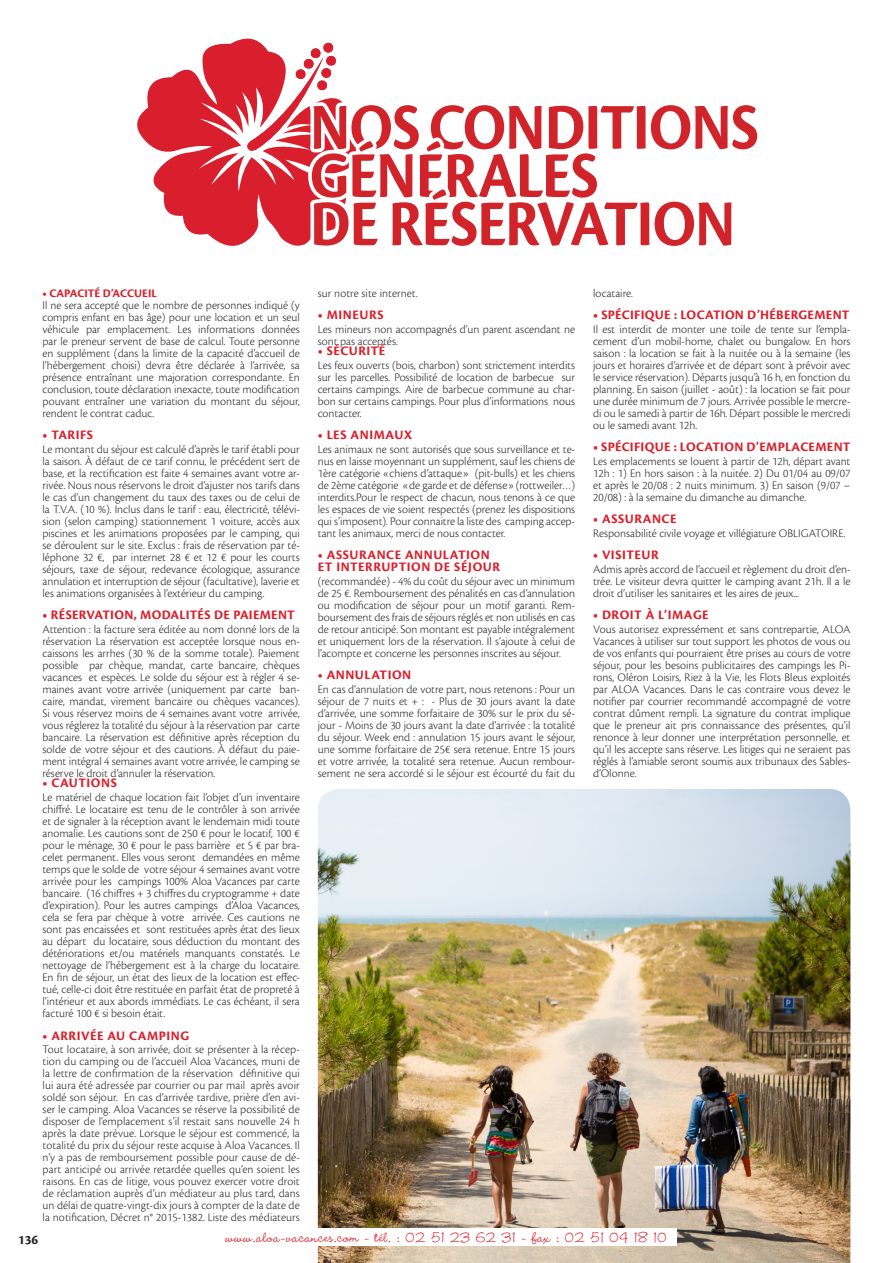
<style>
.page{position:relative;width:893px;height:1263px;background:#fff}
.page>*{position:absolute;margin:0;border:0;box-sizing:border-box;transform-origin:0 0}
.t1{font:700 67.5px "Cronos Pro";letter-spacing:-.015em;color:#d1232a;scale:.9 1}
.t2{font:500 18px "Wendy LP Std";letter-spacing:.035em;color:#db1e2a}
.t3{font:700 13.5px "Cronos Pro";letter-spacing:.035em;color:#db1e2a}
.t4{font:700 13.5px "Cronos Pro";letter-spacing:.015em;color:#db1e2a}
.t5{font:700 13.5px "Cronos Pro";color:#231f20}
.t6{font:300 12px/12px "Cronos Pro";color:#231f20;text-align:justify}
.t7{font:700 12px "Cronos Pro";letter-spacing:-.005em;color:#db1e2a}
</style>
<div class="page">
<img style="left:318px;top:789px;width:532px;height:474px">
<div style="left:216px;top:1228px;width:461px;height:17px;background:#fff"></div>
<svg style="left:137px;top:38px;width:193px;height:208px;fill:#d91e2d"></svg>
<svg style="left:247px;top:43px;width:115px;height:203px"></svg>
<p class="t1" style="left:310px;top:89px;width:500px">NOS CONDITIONS</p>
<p class="t1" style="left:310px;top:137px;width:322px">GÉNÉRALES</p>
<p class="t1" style="left:310px;top:185px;width:474px">DE RÉSERVATION</p>
<p class="t7" style="left:43px;top:286px;width:116px">• CAPACITÉ D’ACCUEIL</p>
<p class="t6" style="left:43px;top:299px;width:259px">Il ne sera accepté que le nombre de personnes indiqué (y compris enfant en bas âge) pour une location et un seul véhicule par emplacement. Les informations données par le preneur servent de base de calcul. Toute personne en supplément (dans la limite de la capacité d’accueil de l’hébergement choisi) devra être déclarée à l’arrivée, sa présence entraînant une majoration correspondante. En conclusion, toute déclaration inexacte, toute modification pouvant entraîner une variation du montant du séjour, rendent le contrat caduc.</p>
<p class="t3" style="left:43px;top:427px;width:52px">• TARIFS</p>
<p class="t6" style="left:43px;top:443px;width:259px">Le montant du séjour est calculé d’après le tarif établi pour la saison. À défaut de ce tarif connu, le précédent sert de base, et la rectification est faite 4 semaines avant votre ar&shy;rivée. Nous nous réservons le droit d’ajuster nos tarifs dans le cas d’un changement du taux des taxes ou de celui de la T.V.A. (10 %). Inclus dans le tarif : eau, électricité, télévi&shy;sion (selon camping) stationnement 1 voiture, accès aux piscines et les animations proposées par le camping, qui se déroulent sur le site. Exclus : frais de réservation par té&shy;léphone 32 €, par internet 28 € et 12 € pour les courts séjours, taxe de séjour, redevance écologique, assurance annulation et interruption de séjour (facultative), laverie et les animations organisées à l’extérieur du camping.</p>
<p class="t4" style="left:43px;top:607px;width:254px">• RÉSERVATION, MODALITÉS DE PAIEMENT</p>
<p class="t6" style="left:43px;top:623px;width:259px">Attention : la facture sera éditée au nom donné lors de la réservation La réservation est acceptée lorsque nous en&shy;caissons les arrhes (30 % de la somme totale). Paiement possible par chèque, mandat, carte bancaire, chèques vacances et espèces. Le solde du séjour est à régler 4 se&shy;maines avant votre arrivée (uniquement par carte ban&shy;caire, mandat, virement bancaire ou chèques vacances).<br>Si vous réservez moins de 4 semaines avant votre arrivée, vous réglerez la totalité du séjour à la réservation par carte bancaire. La réservation est définitive après réception du solde de votre séjour et des cautions. À défaut du paie&shy;ment intégral 4 semaines avant votre arrivée, le camping se réserve le droit d’annuler la réservation.</p>
<p class="t3" style="left:43px;top:775px;width:76px">• CAUTIONS</p>
<p class="t6" style="left:43px;top:791px;width:259px">Le matériel de chaque location fait l’objet d’un inventaire chiffré. Le locataire est tenu de le contrôler à son arrivée et de signaler à la réception avant le lendemain midi toute anomalie. Les cautions sont de 250 € pour le locatif, 100 € pour le ménage, 30 € pour le pass barrière et 5 € par bra&shy;celet permanent. Elles vous seront demandées en même temps que le solde de votre séjour 4 semaines avant votre arrivée pour les campings 100% Aloa Vacances par carte bancaire. (16 chiffres + 3 chiffres du cryptogramme + date d’expiration). Pour les autres campings d’Aloa Vacances, cela se fera par chèque à votre arrivée. Ces cautions ne sont pas encaissées et sont restituées après état des lieux au départ du locataire, sous déduction du montant des détériorations et/ou matériels manquants constatés. Le nettoyage de l’hébergement est à la charge du locataire.<br>En fin de séjour, un état des lieux de la location est effec&shy;tué, celle-ci doit être restituée en parfait état de propreté à l’intérieur et aux abords immédiats. Le cas échéant, il sera facturé 100 € si besoin était.</p>
<p class="t3" style="left:43px;top:1027px;width:148px">• ARRIVÉE AU CAMPING</p>
<p class="t6" style="left:43px;top:1043px;width:259px">Tout locataire, à son arrivée, doit se présenter à la récep&shy;tion du camping ou de l’accueil Aloa Vacances, muni de la lettre de confirmation de la réservation définitive qui lui aura été adressée par courrier ou par mail après avoir soldé son séjour. En cas d’arrivée tardive, prière d’en avi&shy;ser le camping. Aloa Vacances se réserve la possibilité de disposer de l’emplacement s’il restait sans nouvelle 24 h après la date prévue. Lorsque le séjour est commencé, la totalité du prix du séjour reste acquise à Aloa Vacances. Il n’y a pas de remboursement possible pour cause de dé&shy;part anticipé ou arrivée retardée quelles qu’en soient les raisons. En cas de litige, vous pouvez exercer votre droit de réclamation auprès d’un médiateur au plus tard, dans un délai de quatre-vingt-dix jours à compter de la date de la notification, Décret n° 2015-1382. Liste des médiateurs</p>
<p class="t6" style="left:318px;top:287px;width:101px">sur notre site internet.</p>
<p class="t3" style="left:318px;top:307px;width:67px">• MINEURS</p>
<p class="t6" style="left:318px;top:323px;width:259px">Les mineurs non accompagnés d’un parent ascendant ne sont pas acceptés.</p>
<p class="t3" style="left:318px;top:343px;width:69px">• SÉCURITÉ</p>
<p class="t6" style="left:318px;top:359px;width:259px">Les feux ouverts (bois, charbon) sont strictement interdits sur les parcelles. Possibilité de location de barbecue sur certains campings. Aire de barbecue commune au char&shy;bon sur certains campings. Pour plus d’informations nous contacter.</p>
<p class="t3" style="left:318px;top:427px;width:96px">• LES ANIMAUX</p>
<p class="t6" style="left:318px;top:443px;width:259px">Les animaux ne sont autorisés que sous surveillance et te&shy;nus en laisse moyennant un supplément, sauf les chiens de 1ère catégorie «chiens d’attaque» (pit-bulls) et les chiens de 2ème catégorie «de garde et de défense» (rottweiler…) interdits.Pour le respect de chacun, nous tenons à ce que les espaces de vie soient respectés (prenez les dispositions qui s’imposent). Pour connaitre la liste des camping accep&shy;tant les animaux, merci de nous contacter.</p>
<p class="t3" style="left:318px;top:547px;width:173px">• ASSURANCE ANNULATION</p>
<p class="t3" style="left:318px;top:559px;width:184px">ET INTERRUPTION DE SÉJOUR</p>
<p class="t6" style="left:318px;top:575px;width:259px">(recommandée) - 4% du coût du séjour avec un minimum de 25 €. Remboursement des pénalités en cas d’annulation ou modification de séjour pour un motif garanti. Rem&shy;boursement des frais de séjours réglés et non utilisés en cas de retour anticipé. Son montant est payable intégralement et uniquement lors de la réservation. Il s’ajoute à celui de l’acompte et concerne les personnes inscrites au séjour.</p>
<p class="t3" style="left:318px;top:667px;width:95px">• ANNULATION</p>
<p class="t6" style="left:318px;top:683px;width:259px">En cas d’annulation de votre part, nous retenons : Pour un séjour de 7 nuits et + : - Plus de 30 jours avant la date d’arrivée, une somme forfaitaire de 30% sur le prix du sé&shy;jour - Moins de 30 jours avant la date d’arrivée : la totalité du séjour. Week end : annulation 15 jours avant le séjour, une somme forfaitaire de 25€ sera retenue. Entre 15 jours et votre arrivée, la totalité sera retenue. Aucun rembour&shy;sement ne sera accordé si le séjour est écourté du fait du</p>
<p class="t6" style="left:593px;top:287px;width:41px">locataire.</p>
<p class="t3" style="left:593px;top:307px;width:258px">• SPÉCIFIQUE : LOCATION D’HÉBERGEMENT</p>
<p class="t6" style="left:593px;top:323px;width:259px">Il est interdit de monter une toile de tente sur l’empla&shy;cement d’un mobil-home, chalet ou bungalow. En hors saison : la location se fait à la nuitée ou à la semaine (les jours et horaires d’arrivée et de départ sont à prévoir avec le service réservation). Départs jusqu’à 16 h, en fonction du planning. En saison (juillet - août) : la location se fait pour une durée minimum de 7 jours. Arrivée possible le mercre&shy;di ou le samedi à partir de 16h. Départ possible le mercredi ou le samedi avant 12h.</p>
<p class="t3" style="left:593px;top:439px;width:259px">• SPÉCIFIQUE : LOCATION D’EMPLACEMENT</p>
<p class="t6" style="left:593px;top:455px;width:259px">Les emplacements se louent à partir de 12h, départ avant 12h : 1) En hors saison : à la nuitée. 2) Du 01/04 au 09/07 et après le 20/08 : 2 nuits minimum. 3) En saison (9/07 – 20/08) : à la semaine du dimanche au dimanche.</p>
<p class="t3" style="left:593px;top:511px;width:85px">• ASSURANCE</p>
<p class="t6" style="left:593px;top:527px;width:254px">Responsabilité civile voyage et villégiature OBLIGATOIRE.</p>
<p class="t3" style="left:593px;top:547px;width:67px">• VISITEUR</p>
<p class="t6" style="left:593px;top:563px;width:259px">Admis après accord de l’accueil et règlement du droit d’en&shy;trée. Le visiteur devra quitter le camping avant 21h. Il a le droit d’utiliser les sanitaires et les aires de jeux...</p>
<p class="t3" style="left:593px;top:607px;width:117px">• DROIT À L’IMAGE</p>
<p class="t6" style="left:593px;top:623px;width:259px">Vous autorisez expressément et sans contrepartie, ALOA Vacances à utiliser sur tout support les photos de vous ou de vos enfants qui pourraient être prises au cours de votre séjour, pour les besoins publicitaires des campings les Pi&shy;rons, Oléron Loisirs, Riez à la Vie, les Flots Bleus exploités par ALOA Vacances. Dans le cas contraire vous devez le notifier par courrier recommandé accompagné de votre contrat dûment rempli. La signature du contrat implique que le preneur ait pris connaissance des présentes, qu’il renonce à leur donner une interprétation personnelle, et qu’il les accepte sans réserve. Les litiges qui ne seraient pas réglés à l’amiable seront soumis aux tribunaux des Sables&shy;d’Olonne.</p>
<p class="t5" style="left:18px;top:1232px;width:22px">136</p>
<p class="t2" style="left:226px;top:1227px;width:443px">www.aloa-vacances.com - tél. : 02 51 23 62 31 - fax : 02 51 04 18 10</p>
</div>
